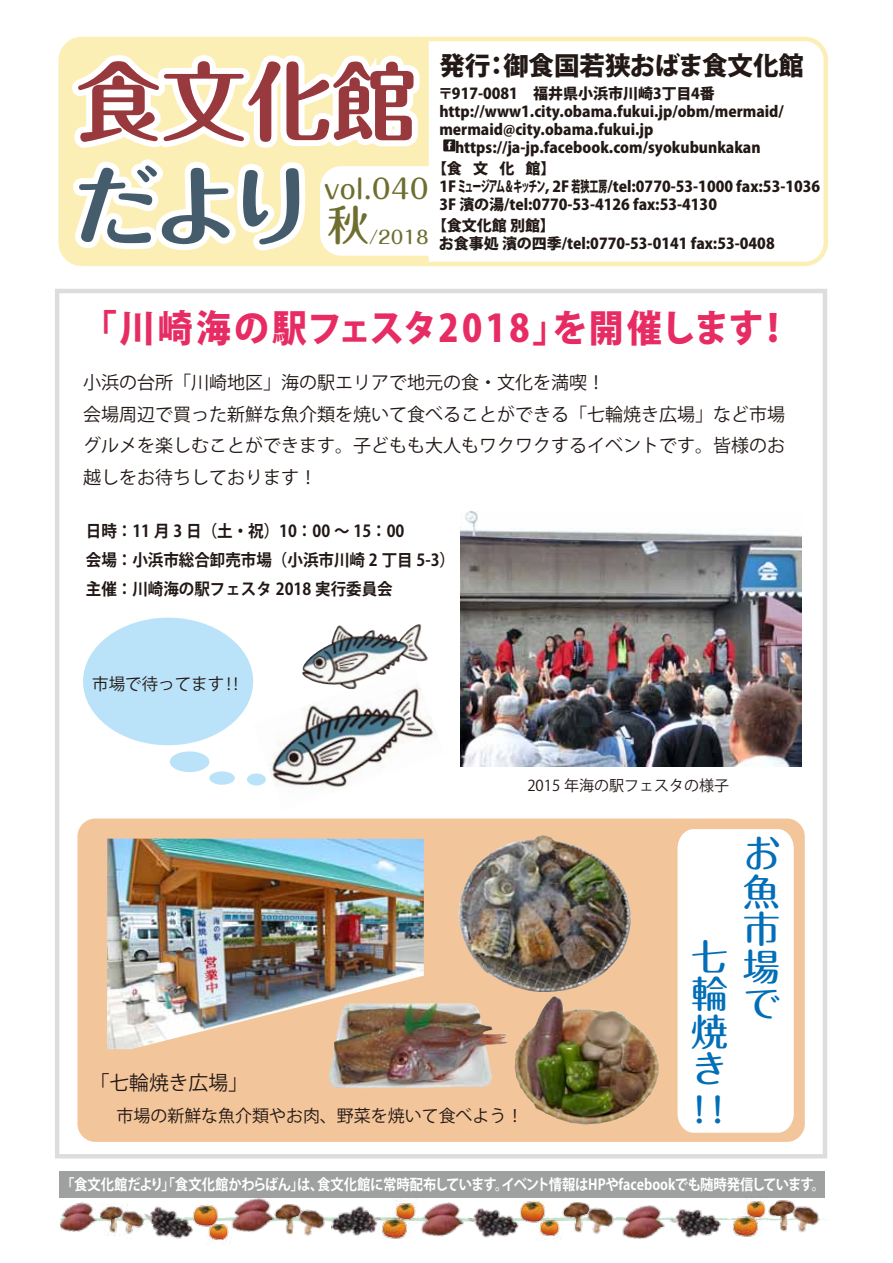
<style>
.page{position:relative;width:893px;height:1263px;background:#fff}
.page>*{position:absolute;margin:0;border:0;box-sizing:border-box;transform-origin:0 0}
.t1{font:700 85.5px "Maru Fo Pro";color:#98393e}
.t2{font:700 85.5px "Maru Fo Pro";color:#455c6d}
.t3{font:500 42px "Maru Fo Pro";color:#6f6e30}
.t4{font:800 37.5px "Koz Go Pr 6 N";letter-spacing:.05em;color:#e72b63;scale:.93 1}
.t5{font:500 37.5px/37.5px "Maru Fo Pro";color:#036eb8;text-align:justify}
.t6{font:500 34.5px "Maru Fo Pro";color:#036eb8}
.t7{font:500 27px "Maru Fo Pro";color:#6f6e30}
.t8{font:800 25.5px "Koz Go Pr 6 N";color:#221815}
.t9{font:19.8px "Koz Go Pro";color:#221815}
.t10{font:18px/31.5px "Koz Go Pro";color:#221815}
.t11{font:500 18px "Maru Fo Pro";color:#6f6e30}
.t12{font:16.95px "Koz Go Pro";color:#221815}
.t13{font:700 16.5px/28.8px "Koz Go Pro";color:#221815;scale:.94 1}
.t14{font:16.5px "Koz Go Pro";color:#221815}
.t15{font:800 15px/18px "Koz Go Pr 6 N";color:#221815}
.t16{font:700 15px "Koz Go Pr 6 N";letter-spacing:-.02em;color:#fff;scale:.89 1}
.t17{font:15px "Koz Go Pro";color:#221815}
</style>
<div class="page">
<div style="left:83px;top:618px;width:170px;height:127px;background:#bae3f9;border-radius:50%"></div>
<svg style="left:63px;top:42px;width:366px;height:219px;background:#fbf1bf"></svg>
<div style="left:58px;top:37px;width:770px;height:229px;border:4px solid #fbefb6;border-radius:21px"></div>
<svg style="left:64px;top:36px;width:362px;height:221px"></svg>
<div style="left:443px;top:139px;width:12px;height:12px;background:#221815"></div>
<svg style="left:448px;top:141px;width:3px;height:9px"></svg>
<div style="left:59px;top:1171px;width:766px;height:26px;background:#9fa0a0"></div>
<img style="left:59px;top:1202px;width:37px;height:30px">
<img style="left:223px;top:1197px;width:59px;height:35px">
<img style="left:412px;top:1197px;width:60px;height:40px">
<img style="left:622px;top:1205px;width:45px;height:34px">
<img style="left:96px;top:1203px;width:32px;height:33px">
<img style="left:114px;top:1205px;width:24px;height:34px">
<img style="left:269px;top:1200px;width:21px;height:35px">
<img style="left:290px;top:1204px;width:38px;height:32px">
<img style="left:562px;top:1202px;width:17px;height:31px">
<img style="left:579px;top:1202px;width:43px;height:32px">
<img style="left:769px;top:1197px;width:32px;height:35px">
<img style="left:784px;top:1199px;width:41px;height:34px">
<img style="left:539px;top:1216px;width:23px;height:24px">
<img style="left:516px;top:1197px;width:34px;height:31px">
<img style="left:667px;top:1209px;width:56px;height:29px">
<img style="left:465px;top:1201px;width:56px;height:37px">
<img style="left:328px;top:1206px;width:50px;height:30px">
<img style="left:138px;top:1206px;width:54px;height:33px">
<img style="left:189px;top:1205px;width:34px;height:27px">
<img style="left:206px;top:1219px;width:25px;height:25px">
<img style="left:378px;top:1217px;width:30px;height:22px">
<img style="left:393px;top:1199px;width:25px;height:25px">
<img style="left:728px;top:1216px;width:31px;height:21px">
<img style="left:743px;top:1197px;width:26px;height:25px">
<div style="left:55px;top:289px;width:772px;height:869px;border:4px solid #dcdddd"></div>
<svg style="left:77px;top:818px;width:728px;height:324px;background:#ddb58d"></svg>
<img style="left:107px;top:839px;width:317px;height:210px">
<img style="left:328px;top:1003px;width:179px;height:85px">
<img style="left:515px;top:996px;width:39px;height:118px">
<img style="left:459px;top:835px;width:112px;height:157px">
<img style="left:461px;top:511px;width:340px;height:255px">
<svg style="left:678px;top:829px;width:116px;height:304px"></svg>
<img style="left:253px;top:667px;width:184px;height:123px">
<img style="left:308px;top:624px;width:111px;height:36px">
<div style="left:247px;top:773px;width:19px;height:12px;background:#bae3f9;border-radius:50%"></div>
<div style="left:170px;top:751px;width:39px;height:21px;background:#bae3f9;border-radius:50%"></div>
<div style="left:209px;top:771px;width:26px;height:14px;background:#bae3f9;border-radius:50%"></div>
<h1 class="t1" style="left:76px;top:33px;width:344px">食文化館</h1>
<h1 class="t2" style="left:73px;top:138px;width:242px">だより</h1>
<h3 class="t7" style="left:324px;top:167px;width:106px">vol.040</h3>
<h2 class="t3" style="left:327px;top:191px;width:43px">秋</h2>
<p class="t11" style="left:369px;top:222px;width:61px">/2018</p>
<h3 class="t8" style="left:439px;top:51px;width:366px">発行：御食国若狭おばま食文化館</h3>
<p class="t15" style="left:438px;top:85px;width:278px">〒917-0081　福井県小浜市川崎3丁目4番</p>
<p class="t15" style="left:439px;top:103px;width:346px">http://www1.city.obama.fukui.jp/obm/mermaid/</p>
<p class="t15" style="left:439px;top:121px;width:216px">mermaid@city.obama.fukui.jp</p>
<p class="t15" style="left:455px;top:139px;width:307px">https://ja-jp.facebook.com/syokubunkakan</p>
<p class="t15" style="left:439px;top:160px;width:382px;text-indent:-7px">【食文化館】<br>1Fミュージアム＆キッチン, 2F 若狭工房/tel:0770-53-1000 fax:53-1036<br>3F 濱の湯/tel:0770-53-4126 fax:53-4130　</p>
<p class="t15" style="left:439px;top:217px;width:337px;text-indent:-7px">【食文化館 別館】<br>お食事処 濱の四季/tel:0770-53-0141 fax:53-0408</p>
<h3 class="t4" style="left:82px;top:307px;width:763px">「川崎海の駅フェスタ2018」を開催します！</h3>
<p class="t10" style="left:83px;top:367px;width:704px">小浜の台所「川崎地区」海の駅エリアで地元の食・文化を満喫！<br>会場周辺で買った新鮮な魚介類を焼いて食べることができる「七輪焼き広場」など市場グルメを楽しむことができます。子どもも大人もワクワクするイベントです。皆様のお越しをお待ちしております！</p>
<p class="t13" style="left:86px;top:518px;width:394px">日時：11 月 3 日（土・祝）10：00 ～ 15：00<br>会場：小浜市総合卸売市場（小浜市川崎 2 丁目 5-3）主催：川崎海の駅フェスタ 2018 実行委員会</p>
<p class="t14" style="left:92px;top:674px;width:150px">市場で待ってます‼</p>
<p class="t17" style="left:527px;top:776px;width:203px">2015 年海の駅フェスタの様子</p>
<h3 class="t9" style="left:90px;top:1069px;width:160px">「七輪焼き広場」</h3>
<p class="t12" style="left:100px;top:1104px;width:425px">　市場の新鮮な魚介類やお肉、野菜を焼いて食べよう！</p>
<h3 class="t5" style="left:691px;top:933px;width:38px">七輪焼き</h3>
<h3 class="t6" style="left:682px;top:1083px;width:54px">！！</h3>
<h3 class="t5" style="left:743px;top:831px;width:38px">お魚市場で</h3>
<p class="t16" style="left:61px;top:1176px;width:860px">「食文化館だより」「食文化館かわらばん」は、食文化館に常時配布しています。イベント情報はHPやfacebookでも随時発信しています。</p>
</div>
